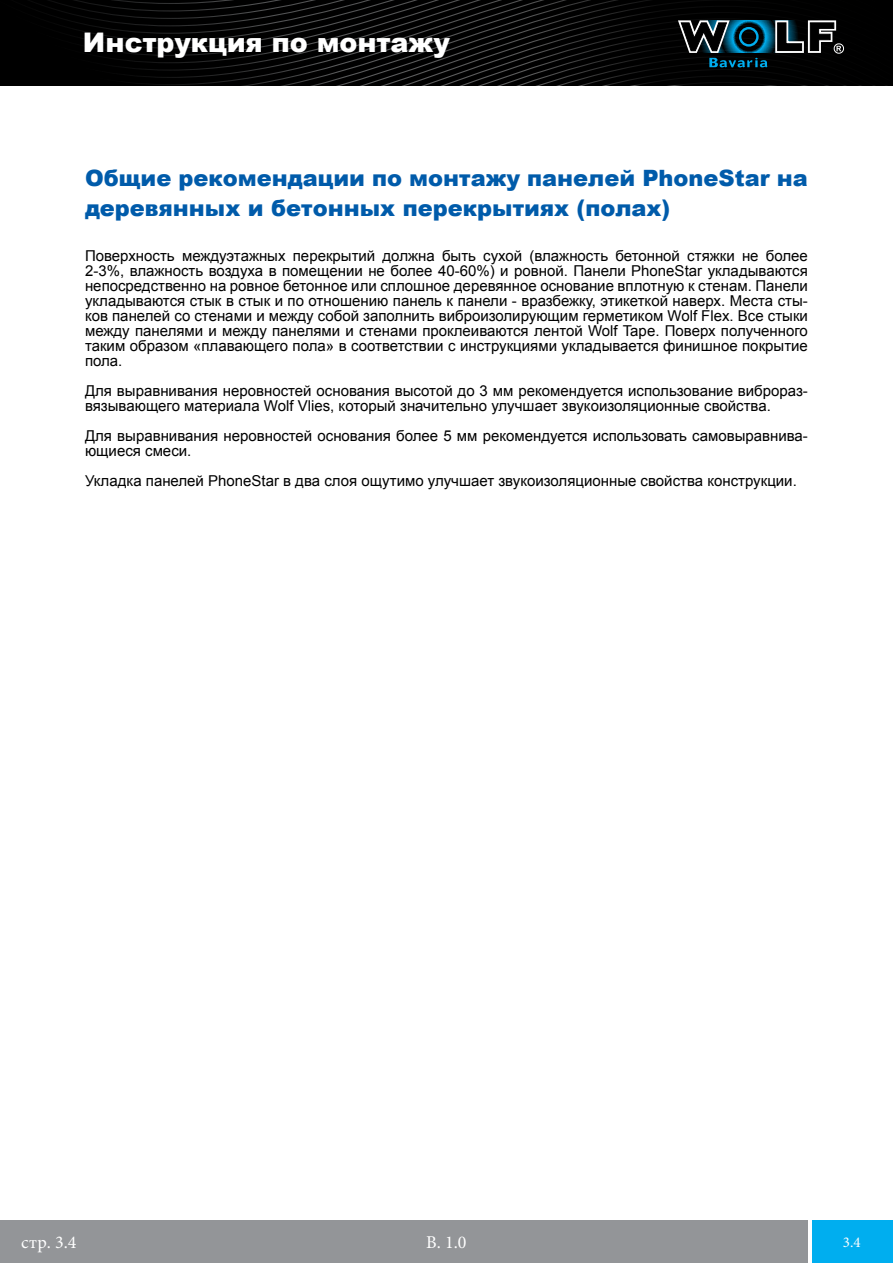
<style>
.page{position:relative;width:893px;height:1263px;background:#fff}
.page>*{position:absolute;margin:0;border:0;box-sizing:border-box;transform-origin:0 0}
.t1{font:900 27px "Arial";color:#fff}
.t2{font:900 22.5px/30px "Arial";color:#005baa}
.t3{font:18px "Minion Pro";color:#fff}
.t4{font:15px/15px "Arial";color:#000}
.t5{font:15px "Minion Pro";color:#fff}
</style>
<div class="page">
<div style="left:812px;top:1220px;width:81px;height:43px;background:#00aeef"></div>
<div style="left:0;top:1220px;width:808px;height:43px;background:#939598"></div>
<svg style="left:0;top:0;width:893px;height:85px;background:#090c0d"></svg>
<h1 class="t1" style="left:83px;top:22px;width:369px">Инструкция по монтажу</h1>
<h2 class="t2" style="left:85px;top:162px;width:724px">Общие рекомендации по монтажу панелей PhoneStar на деревянных и бетонных перекрытиях (полах)</h2>
<p class="t4" style="left:85px;top:249px;width:724px;text-align:justify">Поверхность междуэтажных перекрытий должна быть сухой (влажность бетонной стяжки не более 2-3%, влажность воздуха в помещении не более 40-60%) и ровной. Панели PhoneStar укладываются непосредственно на ровное бетонное или сплошное деревянное основание вплотную к стенам. Панели укладываются стык в стык и по отношению панель к панели - вразбежку, этикеткой наверх. Места сты&shy;ков панелей со стенами и между собой заполнить виброизолирующим герметиком Wolf Flex. Все стыки между панелями и между панелями и стенами проклеиваются лентой Wolf Tape. Поверх полученного таким образом «плавающего пола» в соответствии с инструкциями укладывается финишное покрытие пола.</p>
<p class="t4" style="left:85px;top:384px;width:724px">Для выравнивания неровностей основания высотой до 3 мм рекомендуется использование виброраз&shy;вязывающего материала Wolf Vlies, который значительно улучшает звукоизоляционные свойства.</p>
<p class="t4" style="left:85px;top:429px;width:724px">Для выравнивания неровностей основания более 5 мм рекомендуется использовать самовыравнива&shy;ющиеся смеси.</p>
<p class="t4" style="left:85px;top:474px;width:713px">Укладка панелей PhoneStar в два слоя ощутимо улучшает звукоизоляционные свойства конструкции.</p>
<p class="t3" style="left:21px;top:1230px;width:57px">стр. 3.4</p>
<p class="t3" style="left:426px;top:1230px;width:42px">В. 1.0</p>
<p class="t5" style="left:843px;top:1232px;width:19px">3.4</p>
</div>
